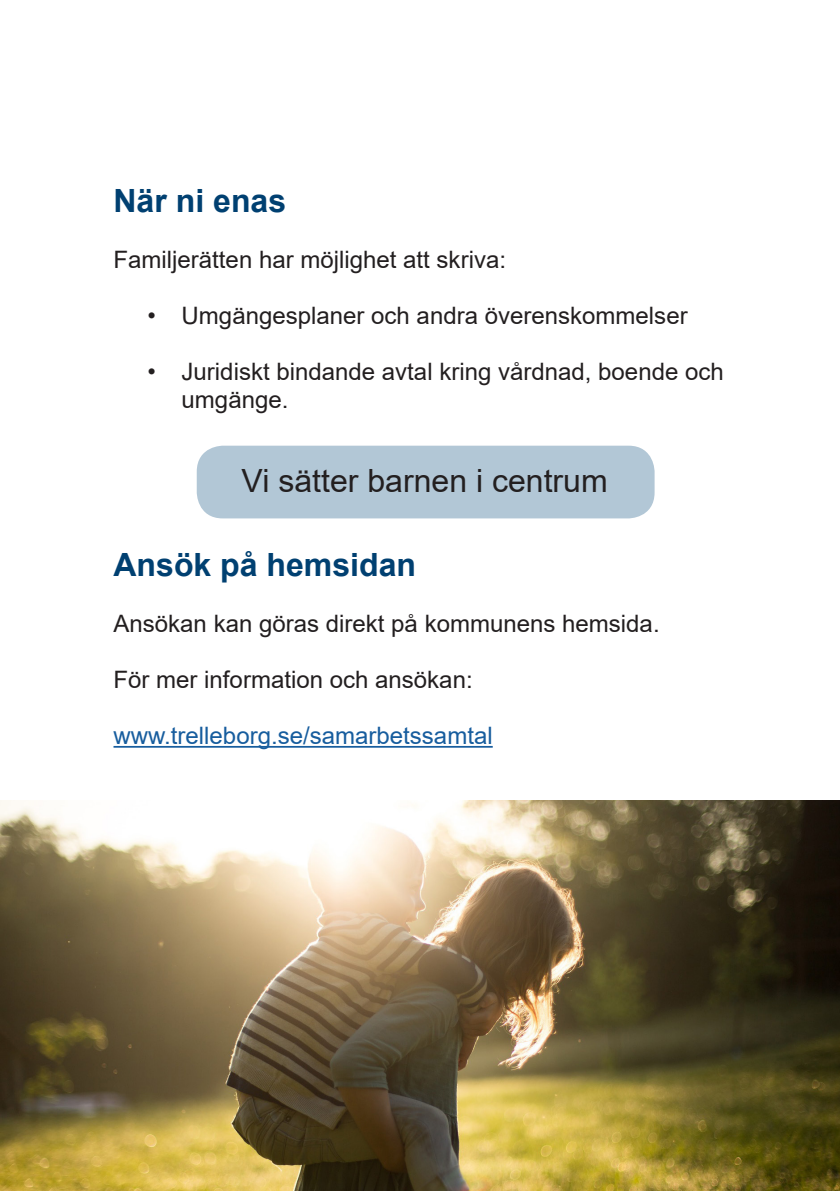
<style>
.page{position:relative;width:840px;height:1191px;background:#fff}
.page>*{position:absolute;margin:0;border:0;box-sizing:border-box;transform-origin:0 0}
.Rubrik4{font:700 32px "Arial";color:#004071}
.Brödtext{font:32px "Arial";color:#231f20}
.Brödtext-2{font:24px/28px "Arial";color:#231f20}
.Brödtext-3{font:24px "Arial";color:#175d9e}
</style>
<div class="page">
<img style="left:0;top:800px;width:839px;height:391px">
<div style="left:199px;top:448px;width:453px;height:68px;background:#b2c7d6;border-radius:24px"></div>
<div style="left:197px;top:446px;width:457px;height:72px;border:4px solid #b2c7d6;border-radius:24px"></div>
<hr style="left:113px;top:746px;width:379px;height:1px;background:#175d9e">
<p class="Rubrik4" style="left:113px;top:178px;width:174px">När ni enas</p>
<p class="Brödtext-2" style="left:113px;top:245px;width:394px">Familjerätten har möjlighet att skriva:</p>
<p class="Brödtext-2" style="left:147px;top:301px;width:541px">• Umgängesplaner och andra överenskommelser</p>
<p class="Brödtext-2" style="left:181px;top:357px;width:543px;text-indent:-34px">• Juridiskt bindande avtal kring vårdnad, boende och umgänge.</p>
<p class="Brödtext" style="left:241px;top:459px;width:367px">Vi sätter barnen i centrum</p>
<p class="Rubrik4" style="left:113px;top:542px;width:304px">Ansök på hemsidan</p>
<p class="Brödtext-2" style="left:113px;top:609px;width:547px">Ansökan kan göras direkt på kommunens hemsida.</p>
<p class="Brödtext-2" style="left:113px;top:665px;width:360px">För mer information och ansökan:</p>
<p class="Brödtext-3" style="left:113px;top:719px;width:380px">www.trelleborg.se/samarbetssamtal</p>
</div>
